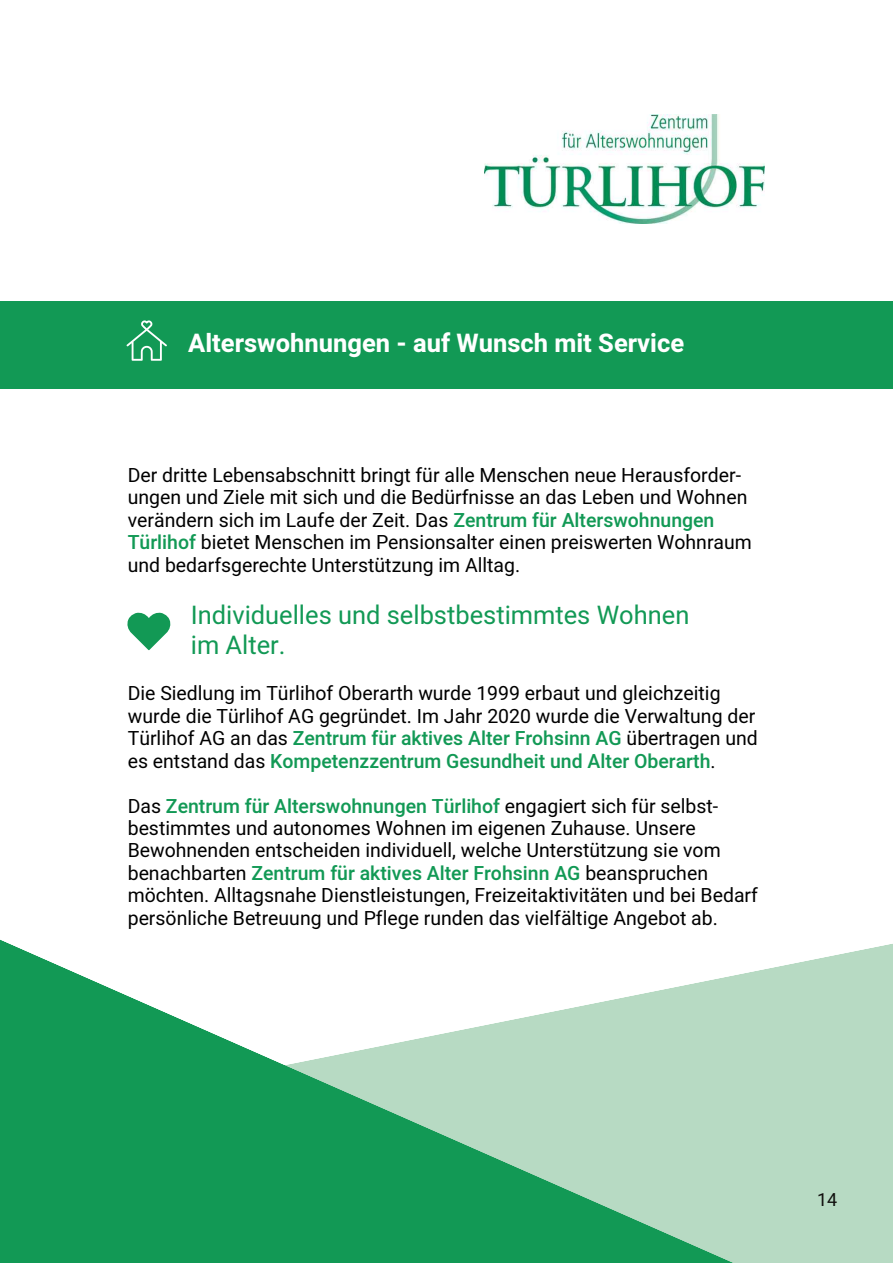
<style>
.page{position:relative;width:893px;height:1264px;background:#fff}
.page>*{position:absolute;margin:0;border:0;box-sizing:border-box;transform-origin:0 0}
.t1{font:25.5px/30.3px "Heebo";color:#129955}
.t2{font:700 25.5px "Heebo";color:#fff}
.t3{font:19.5px/22.5px "Heebo";color:#000}
.t4{font:18px "Heebo";color:#100f0d}
.s1{font-weight:500;color:#129955}
</style>
<div class="page">
<svg style="left:0;top:939px;width:892px;height:323px"></svg>
<div style="left:0;top:301px;width:892px;height:87px;background:#129955"></div>
<svg style="left:126px;top:320px;width:41px;height:41px"></svg>
<img style="left:484px;top:115px;width:280px;height:109px">
<svg style="left:127px;top:612px;width:44px;height:38px"></svg>
<h1 class="t2" style="left:188px;top:325px;width:497px">Alterswohnungen - auf Wunsch mit Service</h1>
<p class="t3" style="left:128px;top:464px;width:625px">Der dritte Lebensabschnitt bringt für alle Menschen neue Herausforder&shy;ungen und Ziele mit sich und die Bedürfnisse an das Leben und Wohnen verändern sich im Laufe der Zeit. Das <span class="s1">Zentrum für Alterswohnungen Türlihof</span> bietet Menschen im Pensionsalter einen preiswerten Wohnraum und bedarfsgerechte Unterstützung im Alltag.</p>
<h1 class="t1" style="left:191px;top:600px;width:500px">Individuelles und selbstbestimmtes Wohnen im Alter.</h1>
<p class="t3" style="left:128px;top:682px;width:631px">Die Siedlung im Türlihof Oberarth wurde 1999 erbaut und gleichzeitig wurde die Türlihof AG gegründet. Im Jahr 2020 wurde die Verwaltung der Türlihof AG an das <span class="s1">Zentrum für aktives Alter Frohsinn AG</span> übertragen und es entstand das <span class="s1">Kompetenzzentrum Gesundheit und Alter Oberarth</span>.</p>
<p class="t3" style="left:128px;top:795px;width:631px">Das <span class="s1">Zentrum für Alterswohnungen Türlihof</span> engagiert sich für selbst&shy;bestimmtes und autonomes Wohnen im eigenen Zuhause. Unsere Bewohnenden entscheiden individuell, welche Unterstützung sie vom benachbarten <span class="s1">Zentrum für aktives Alter Frohsinn AG</span> beanspruchen möchten. Alltagsnahe Dienstleistungen, Freizeitaktivitäten und bei Bedarf persönliche Betreuung und Pflege runden das vielfältige Angebot ab.</p>
<p class="t4" style="left:817px;top:1187px;width:22px">14</p>
</div>
